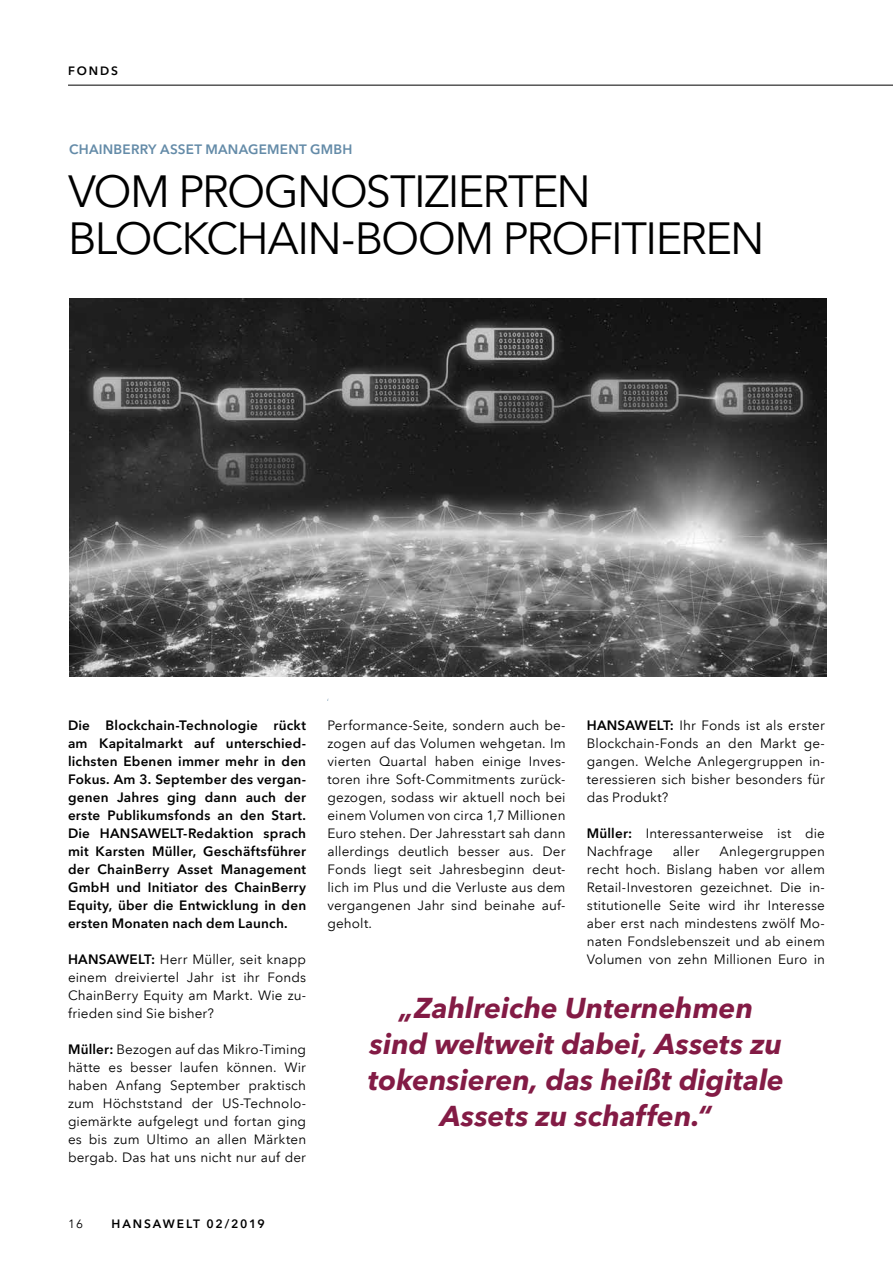
<style>
.page{position:relative;width:893px;height:1263px;background:#fff}
.page>*{position:absolute;margin:0;border:0;box-sizing:border-box;transform-origin:0 0}
.t1{font:45px/47.2px "Avenir Next LT Pro";letter-spacing:-.04em;color:#000}
.t2{font:italic 700 28.5px/36px "Avenir Next LT Pro";color:#831b45;text-align:center}
.t3{font:13.5px/18px "Avenir Next LT Pro";letter-spacing:.01em;color:#000;text-align:justify}
.t4{font:600 13.5px/18px "Avenir Next LT Pro";letter-spacing:.015em;color:#000;text-align:justify}
.t5{font:600 13.5px "Avenir Next LT Pro";letter-spacing:.015em;color:#648ba8}
.t6{font:600 12px "Avenir Next LT Pro";letter-spacing:.15em;color:#000}
.t7{font:12px "Avenir Next LT Pro";color:#000}
.s1{font-weight:600}
</style>
<div class="page">
<hr style="left:68px;top:85px;width:825px;height:1px;background:#000">
<img style="left:69px;top:298px;width:757px;height:378px">
<p class="t6" style="left:68px;top:64px;width:51px">FONDS</p>
<p class="t5" style="left:69px;top:141px;width:285px">CHAINBERRY ASSET MANAGEMENT GMBH</p>
<h1 class="t1" style="left:68px;top:168px;width:698px">VOM PROGNOSTIZIERTEN<br>BLOCKCHAIN-BOOM PROFITIEREN</h1>
<p class="t4" style="left:68px;top:716px;width:240px">Die Blockchain-Technologie rückt am Kapitalmarkt auf unterschied&shy;lichsten Ebenen immer mehr in den Fokus. Am 3. September des vergan&shy;genen Jahres ging dann auch der erste Publikumsfonds an den Start.<br>Die HANSAWELT-Redaktion sprach mit Karsten Müller, Geschäftsführer der ChainBerry Asset Management GmbH und Initiator des ChainBerry Equity, über die Entwicklung in den ersten Monaten nach dem Launch.</p>
<p class="t3" style="left:68px;top:950px;width:240px"><span class="s1">HANSAWELT:</span> Herr Müller, seit knapp einem dreiviertel Jahr ist ihr Fonds ChainBerry Equity am Markt. Wie zu&shy;frieden sind Sie bisher?</p>
<p class="t3" style="left:68px;top:1040px;width:240px"><span class="s1">Müller:</span> Bezogen auf das Mikro-Timing hätte es besser laufen können. Wir haben Anfang September praktisch zum Höchststand der US-Technolo&shy;giemärkte aufgelegt und fortan ging es bis zum Ultimo an allen Märkten bergab. Das hat uns nicht nur auf der</p>
<p class="t7" style="left:68px;top:1216px;width:16px">16</p>
<p class="t6" style="left:112px;top:1216px;width:155px">HANSAWELT 02/2019</p>
<p class="t3" style="left:327px;top:716px;width:240px">Performance-Seite, sondern auch be&shy;zogen auf das Volumen wehgetan. Im vierten Quartal haben einige Inves&shy;toren ihre Soft-Commitments zurück&shy;gezogen, sodass wir aktuell noch bei einem Volumen von circa 1,7 Millionen Euro stehen. Der Jahresstart sah dann allerdings deutlich besser aus. Der Fonds liegt seit Jahresbeginn deut&shy;lich im Plus und die Verluste aus dem vergangenen Jahr sind beinahe auf&shy;geholt.</p>
<p class="t3" style="left:587px;top:716px;width:240px"><span class="s1">HANSAWELT:</span> Ihr Fonds ist als erster Blockchain-Fonds an den Markt ge&shy;gangen. Welche Anlegergruppen in&shy;teressieren sich bisher besonders für das Produkt?</p>
<p class="t3" style="left:587px;top:824px;width:240px"><span class="s1">Müller:</span> Interessanterweise ist die<br>Nachfrage</p>
<p class="t3" style="left:587px;top:842px;width:240px;text-indent:133px">Anlegergruppen recht hoch. Bislang haben vor allem Retail-Investoren gezeichnet. Die in&shy;stitutionelle Seite wird ihr Interesse aber erst nach mindestens zwölf Mo&shy;naten Fondslebenszeit und ab einem Volumen von zehn Millionen Euro in</p>
<p class="t3" style="left:673px;top:842px;width:28px">aller</p>
<h2 class="t2" style="left:368px;top:990px;width:417px">„Zahlreiche Unternehmen sind weltweit dabei, Assets zu tokensieren, das heißt digitale<br>Assets zu schaffen.“</h2>
</div>
